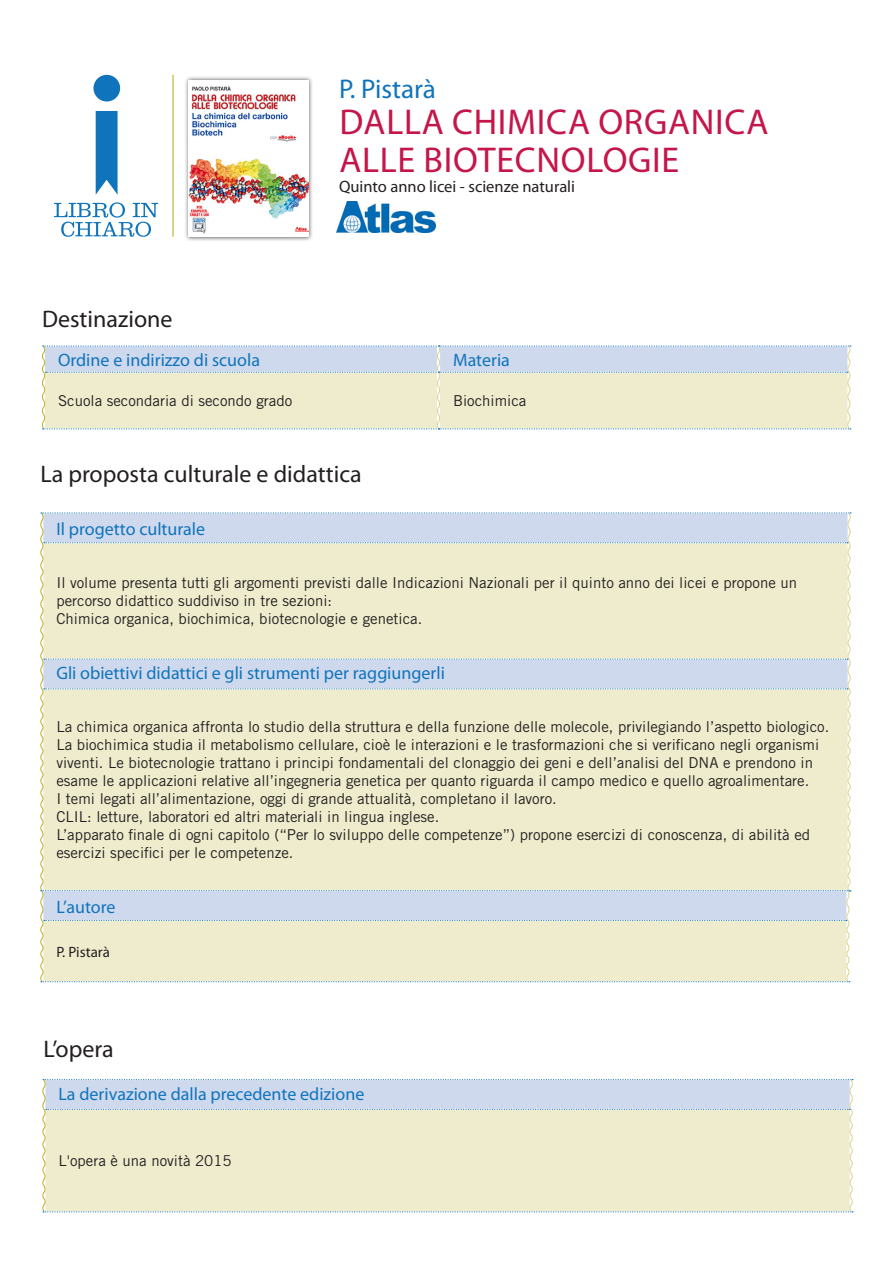
<style>
.page{position:relative;width:893px;height:1263px;background:#fff}
.page>*{position:absolute;margin:0;border:0;box-sizing:border-box;transform-origin:0 0}
.t1{font:36px "Myriad Pro";letter-spacing:.02em;color:#c5164a}
.t2{font:27.15px "Myriad Pro";color:#1074bc}
.t3{font:24px "Myriad Pro";color:#231f20}
.t4{font:18px "Myriad Pro";color:#1074bc}
.t5{font:16.5px "Myriad Pro";color:#231f20}
.t6{font:15px/18px "Trade Gothic LT Std";color:#231f20}
.t7{font:15px "Myriad Pro";color:#231f20}
</style>
<div class="page">
<svg style="left:42px;top:345px;width:809px;height:84px;background:#e2e5d7"></svg>
<svg style="left:40px;top:512px;width:812px;height:470px;background:#e7e8d3"></svg>
<hr style="left:172px;top:75px;width:2px;height:162px;background:#bbb12a">
<svg style="left:42px;top:1079px;width:812px;height:133px;background:#e5e7d4"></svg>
<div style="left:184px;top:76px;width:129px;height:165px;background:#231f20;opacity:.75"></div>
<img style="left:189px;top:81px;width:119px;height:156px">
<img style="left:337px;top:202px;width:99px;height:30px">
<svg style="left:96px;top:111px;width:22px;height:84px;background:#2a83c3"></svg>
<div style="left:93px;top:75px;width:27px;height:26px;background:#1074bc;border-radius:50%"></div>
<svg style="left:54px;top:202px;width:104px;height:35px"></svg>
<p class="t3" style="left:42px;top:304px;width:132px">Destinazione</p>
<p class="t2" style="left:339px;top:72px;width:98px">P. Pistarà</p>
<p class="t1" style="left:339px;top:100px;width:430px">DALLA CHIMICA ORGANICA</p>
<p class="t1" style="left:339px;top:137px;width:341px">ALLE BIOTECNOLOGIE</p>
<p class="t5" style="left:339px;top:176px;width:237px">Quinto anno licei - scienze naturali</p>
<p class="t4" style="left:58px;top:349px;width:203px">Ordine e indirizzo di scuola</p>
<p class="t4" style="left:453px;top:349px;width:58px">Materia</p>
<p class="t6" style="left:58px;top:391px;width:236px">Scuola secondaria di secondo grado</p>
<p class="t6" style="left:453px;top:391px;width:75px">Biochimica</p>
<p class="t3" style="left:40px;top:460px;width:323px">La proposta culturale e didattica</p>
<p class="t4" style="left:56px;top:518px;width:150px">Il progetto culturale</p>
<p class="t6" style="left:56px;top:574px;width:742px">Il volume presenta tutti gli argomenti previsti dalle Indicazioni Nazionali per il quinto anno dei licei e propone un</p>
<p class="t6" style="left:56px;top:592px;width:277px">percorso didattico suddiviso in tre sezioni:</p>
<p class="t6" style="left:56px;top:610px;width:367px">Chimica organica, biochimica, biotecnologie e genetica.</p>
<p class="t4" style="left:56px;top:662px;width:390px">Gli obiettivi didattici e gli strumenti per raggiungerli</p>
<p class="t6" style="left:56px;top:718px;width:774px">La chimica organica affronta lo studio della struttura e della funzione delle molecole, privilegiando l’aspetto biologico.</p>
<p class="t6" style="left:56px;top:736px;width:764px">La biochimica studia il metabolismo cellulare, cioè le interazioni e le trasformazioni che si verificano negli organismi viventi. Le biotecnologie trattano i principi fondamentali del clonaggio dei geni e dell’analisi del DNA e prendono in esame le applicazioni relative all’ingegneria genetica per quanto riguarda il campo medico e quello agroalimentare.</p>
<p class="t6" style="left:56px;top:790px;width:502px">I temi legati all’alimentazione, oggi di grande attualità, completano il lavoro.</p>
<p class="t6" style="left:56px;top:808px;width:384px">CLIL: letture, laboratori ed altri materiali in lingua inglese.</p>
<p class="t6" style="left:56px;top:826px;width:755px">L’apparato finale di ogni capitolo (“Per lo sviluppo delle competenze”) propone esercizi di conoscenza, di abilità ed esercizi specifici per le competenze.</p>
<p class="t4" style="left:56px;top:895px;width:61px">L’autore</p>
<p class="t7" style="left:56px;top:942px;width:55px">P. Pistarà</p>
<p class="t3" style="left:44px;top:1034px;width:72px">L’opera</p>
<p class="t4" style="left:58px;top:1083px;width:307px">La derivazione dalla precedente edizione</p>
<p class="t6" style="left:58px;top:1151px;width:175px">L'opera è una novità 2015</p>
</div>
